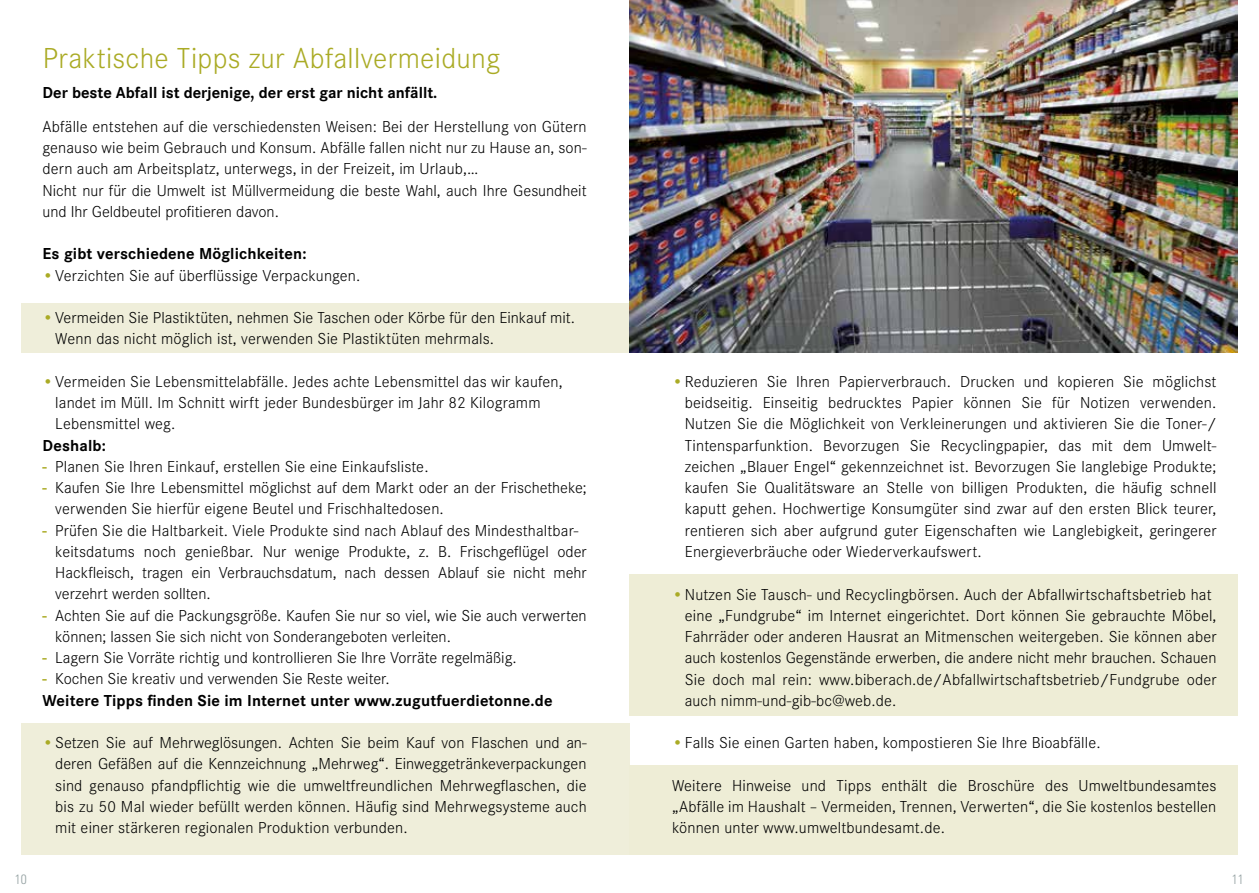
<style>
.page{position:relative;width:1259px;height:893px;background:#fff}
.page>*{position:absolute;margin:0;border:0;box-sizing:border-box;transform-origin:0 0}
.t1{font:300 30px "Corporate S";letter-spacing:.01em;color:#aaab25}
.t2{font:300 16.5px/21.3px "Corporate S";letter-spacing:.01em;color:#000}
.t3{font:700 16.5px/21.3px "Corporate S";letter-spacing:.01em;color:#000}
.t4{font:300 condensed 13.5px "Univers LT Std";color:#95a2a3}
.s1{color:#aaab25}
.s2{font-weight:700;color:#aaab25}
.s3{font-weight:300}
</style>
<div class="page">
<div style="left:21px;top:723px;width:608px;height:132px;background:#eeedd6"></div>
<div style="left:629px;top:574px;width:608px;height:141px;background:#eeedd6"></div>
<div style="left:629px;top:765px;width:608px;height:90px;background:#eeedd6"></div>
<div style="left:21px;top:303px;width:608px;height:50px;background:#eeedd6"></div>
<img style="left:629px;top:0;width:608px;height:353px">
<h1 class="t1" style="left:43px;top:41px;width:459px">Praktische Tipps zur Abfallvermeidung</h1>
<p class="t3" style="left:43px;top:82px;width:396px">Der beste Abfall ist derjenige, der erst gar nicht anfällt.</p>
<p class="t2" style="left:43px;top:116px;width:545px">Abfälle entstehen auf die verschiedensten Weisen: Bei der Herstellung von Gütern genauso wie beim Gebrauch und Konsum. Abfälle fallen nicht nur zu Hause an, son&shy;dern auch am Arbeitsplatz, unterwegs, in der Freizeit, im Urlaub,…<br>Nicht nur für die Umwelt ist Müllvermeidung die beste Wahl, auch Ihre Gesundheit und Ihr Geldbeutel profitieren davon.</p>
<p class="t3" style="left:43px;top:244px;width:265px">Es gibt verschiedene Möglichkeiten:</p>
<p class="t2" style="left:43px;top:265px;width:319px"><span class="s1">•</span>Verzichten Sie auf überflüssige Verpackungen.</p>
<p class="t2" style="left:55px;top:307px;width:521px;text-indent:-13px"><span class="s1">•</span>Vermeiden Sie Plastiktüten, nehmen Sie Taschen oder Körbe für den Einkauf mit.<br>Wenn das nicht möglich ist, verwenden Sie Plastiktüten mehrmals.</p>
<p class="t2" style="left:55px;top:371px;width:509px;text-indent:-13px"><span class="s1">•</span>Vermeiden Sie Lebensmittelabfälle. Jedes achte Lebensmittel das wir kaufen, landet im Müll. Im Schnitt wirft jeder Bundesbürger im Jahr 82 Kilogramm<br>Lebensmittel weg.</p>
<p class="t3" style="left:43px;top:435px;width:65px">Deshalb:</p>
<p class="t2" style="left:43px;top:456px;width:387px"><span class="s2">-</span> Planen Sie Ihren Einkauf, erstellen Sie eine Einkaufsliste.</p>
<p class="t2" style="left:55px;top:477px;width:533px;text-indent:-13px"><span class="s2">-</span> Kaufen Sie Ihre Lebensmittel möglichst auf dem Markt oder an der Frischetheke; verwenden Sie hierfür eigene Beutel und Frischhaltedosen.</p>
<p class="t2" style="left:55px;top:520px;width:533px;text-indent:-13px"><span class="s2">-</span> Prüfen Sie die Haltbarkeit. Viele Produkte sind nach Ablauf des Mindesthaltbar&shy;keitsdatums noch genießbar. Nur wenige Produkte, z. B. Frischgeflügel oder Hackfleisch, tragen ein Verbrauchsdatum, nach dessen Ablauf sie nicht mehr verzehrt werden sollten.</p>
<p class="t2" style="left:55px;top:605px;width:533px;text-indent:-13px"><span class="s2">-</span> Achten Sie auf die Packungsgröße. Kaufen Sie nur so viel, wie Sie auch verwerten können; lassen Sie sich nicht von Sonderangeboten verleiten.</p>
<p class="t2" style="left:43px;top:647px;width:476px"><span class="s2">-</span> Lagern Sie Vorräte richtig und kontrollieren Sie Ihre Vorräte regelmäßig.</p>
<p class="t3" style="left:43px;top:669px;width:511px"><span class="s1">-</span> <span class="s3">Kochen Sie kreativ und verwenden Sie Reste weiter.<br></span>Weitere Tipps finden Sie im Internet unter www.zugutfuerdietonne.de</p>
<p class="t2" style="left:55px;top:732px;width:533px;text-align:justify;text-indent:-13px"><span class="s1">•</span>Setzen Sie auf Mehrweglösungen. Achten Sie beim Kauf von Flaschen und an&shy;deren Gefäßen auf die Kennzeichnung „Mehrweg“. Einweggetränkeverpackungen sind genauso pfandpflichtig wie die umweltfreundlichen Mehrwegflaschen, die bis zu 50 Mal wieder befüllt werden können. Häufig sind Mehrwegsysteme auch mit einer stärkeren regionalen Produktion verbunden.</p>
<p class="t2" style="left:685px;top:371px;width:533px;text-align:justify;text-indent:-13px"><span class="s1">•</span>Reduzieren Sie Ihren Papierverbrauch. Drucken und kopieren Sie möglichst beidseitig. Einseitig bedrucktes Papier können Sie für Notizen verwenden.<br>Nutzen Sie die Möglichkeit von Verkleinerungen und aktivieren Sie die Toner-/ Tintensparfunktion. Bevorzugen Sie Recyclingpapier, das mit dem Umwelt&shy;zeichen „Blauer Engel“ gekennzeichnet ist. Bevorzugen Sie langlebige Produkte; kaufen Sie Qualitätsware an Stelle von billigen Produkten, die häufig schnell kaputt gehen. Hochwertige Konsumgüter sind zwar auf den ersten Blick teurer, rentieren sich aber aufgrund guter Eigenschaften wie Langlebigkeit, geringerer Energieverbräuche oder Wiederverkaufswert.</p>
<p class="t2" style="left:685px;top:584px;width:533px;text-indent:-13px"><span class="s1">•</span>Nutzen Sie Tausch- und Recyclingbörsen. Auch der Abfallwirtschaftsbetrieb hat eine „Fundgrube“ im Internet eingerichtet. Dort können Sie gebrauchte Möbel, Fahrräder oder anderen Hausrat an Mitmenschen weitergeben. Sie können aber auch kostenlos Gegenstände erwerben, die andere nicht mehr brauchen. Schauen Sie doch mal rein: www.biberach.de/Abfallwirtschaftsbetrieb/Fundgrube oder auch nimm-und-gib-bc@web.de.</p>
<p class="t2" style="left:672px;top:732px;width:430px"><span class="s1">•</span>Falls Sie einen Garten haben, kompostieren Sie Ihre Bioabfälle.</p>
<p class="t2" style="left:672px;top:775px;width:546px;text-align:justify">Weitere Hinweise und Tipps enthält die Broschüre des Umweltbundesamtes „Abfälle im Haushalt – Vermeiden, Trennen, Verwerten“, die Sie kostenlos bestellen können unter www.umweltbundesamt.de.</p>
<p class="t4" style="left:15px;top:872px;width:13px">10</p>
<p class="t4" style="left:1231px;top:872px;width:13px">11</p>
</div>
